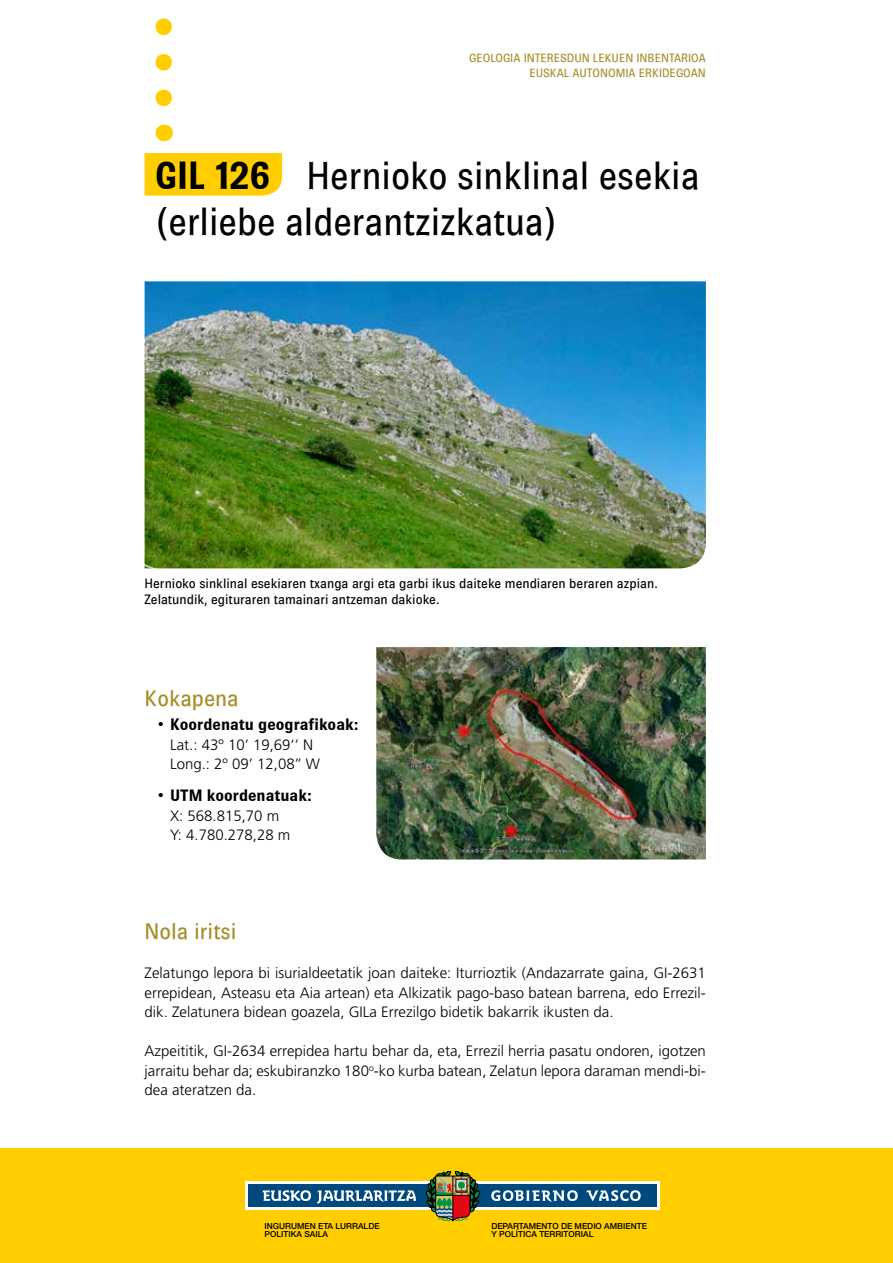
<style>
.page{position:relative;width:893px;height:1263px;background:#fff}
.page>*{position:absolute;margin:0;border:0;box-sizing:border-box;transform-origin:0 0}
.t1{font:39px/46.8px "Brown";color:#000;scale:.95 1}
.t2{font:22.5px "Brown";color:#a58d28}
.t3{font:700 16.5px "Brown";color:#000}
.t4{font:300 15px/19.5px "Frutiger";color:#000}
.t5{font:13.5px/16.5px "Brown";color:#000}
.t6{font:12px/15px "Brown";color:#a58d28;text-align:right}
.t7{font:500 8.4px/8.4px "Helvetica Neue";color:#000}
.s1{font-weight:700}
</style>
<div class="page">
<svg style="left:155px;top:27px;width:17px;height:80px"></svg>
<svg style="left:164px;top:125px;width:1px;height:16px"></svg>
<div style="left:145px;top:153px;width:137px;height:43px;background:#ffcd00"></div>
<div style="left:0;top:1148px;width:893px;height:115px;background:#ffcd00"></div>
<div style="left:246px;top:1182px;width:414px;height:28px;background:#fff"></div>
<div style="left:249px;top:1184px;width:408px;height:23px;background:#00497f"></div>
<svg style="left:262px;top:1190px;width:49px;height:11px"></svg>
<svg style="left:317px;top:1190px;width:99px;height:13px"></svg>
<svg style="left:491px;top:1190px;width:87px;height:12px"></svg>
<svg style="left:586px;top:1190px;width:55px;height:11px"></svg>
<svg style="left:426px;top:1171px;width:54px;height:51px"></svg>
<img style="left:145px;top:281px;width:561px;height:287px">
<img style="left:376px;top:647px;width:330px;height:212px">
<p class="t6" style="left:469px;top:50px;width:238px">Geologia I nteresdun Lekuen I nbentarioa<br>Euskal Autonomia Erkidegoan</p>
<h1 class="t1" style="left:155px;top:151px;width:575px"><span class="s1">GIL 126</span> Hernioko sinklinal esekia (erliebe alderantzizkatua)</h1>
<p class="t5" style="left:145px;top:575px;width:515px">Hernioko sinklinal esekiaren txanga argi eta garbi ikus daiteke mendiaren beraren azpian.<br>Zelatundik, egituraren tamainari antzeman dakioke.</p>
<h2 class="t2" style="left:145px;top:686px;width:96px">Kokapena</h2>
<p class="t3" style="left:157px;top:715px;width:203px">• Koordenatu geografikoak:</p>
<p class="t4" style="left:170px;top:735px;width:151px">Lat.: 43º 10’ 19,69‘’ N<br>Long.: 2º 09’ 12,08’’ W</p>
<p class="t3" style="left:157px;top:786px;width:156px">• UTM koordenatuak:</p>
<p class="t4" style="left:170px;top:806px;width:122px">X: 568.815,70 m<br>Y: 4.780.278,28 m</p>
<h2 class="t2" style="left:145px;top:919px;width:94px">Nola iritsi</h2>
<p class="t4" style="left:145px;top:963px;width:563px;text-align:justify">Zelatungo lepora bi isurialdeetatik joan daiteke: Iturrioztik (Andazarrate gaina, GI-2631 errepidean, Asteasu eta Aia artean) eta Alkizatik pago-baso batean barrena, edo Errezil&shy;dik. Zelatunera bidean goazela, GILa Errezilgo bidetik bakarrik ikusten da.</p>
<p class="t4" style="left:145px;top:1041px;width:563px;text-align:justify">Azpeititik, GI-2634 errepidea hartu behar da, eta, Errezil herria pasatu ondoren, igotzen jarraitu behar da; eskubiranzko 180<sup>o</sup>-ko kurba batean, Zelatun lepora daraman mendi-bi&shy;dea ateratzen da.</p>
<p class="t7" style="left:264px;top:1221px;width:117px">INGURUMEN ETA LURRALDE<br>POLITIKA SAILA</p>
<p class="t7" style="left:491px;top:1221px;width:157px">DEPARTAMENTO DE MEDIO AMBIENTE<br>Y POLÍTICA TERRITORIAL</p>
</div>
